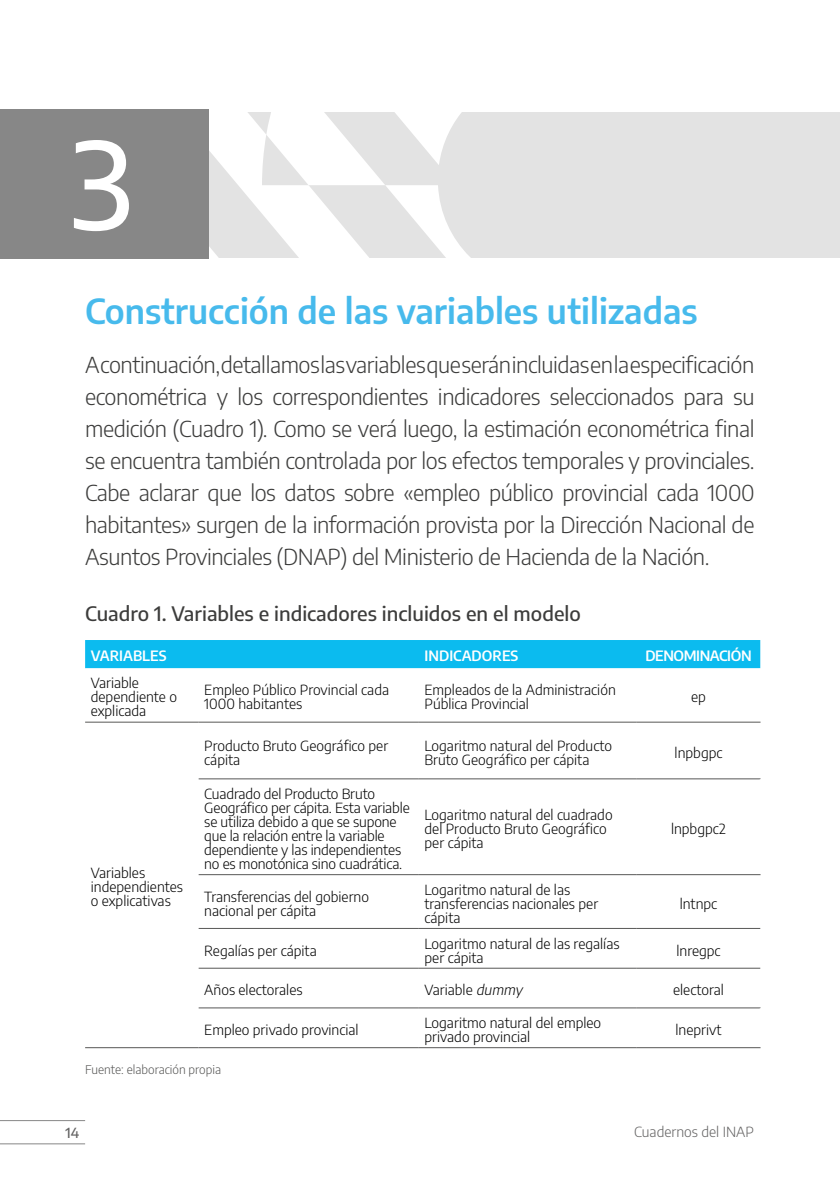
<style>
.page{position:relative;width:840px;height:1191px;background:#fff}
.page>*{position:absolute;margin:0;border:0;box-sizing:border-box;transform-origin:0 0}
.t1{font:500 120px "Encode Sans";color:#fff}
.t2{font:600 34px "Encode Sans";color:#47baec}
.t3{font:300 22px/32px "Encode Sans";letter-spacing:-.02em;color:#3c3c3b;text-align:justify}
.t4{font:500 20px "Encode Sans";color:#3c3c3b}
.t5{font:300 14px/14px "Encode Sans";color:#000}
.t6{font:600 14px "Encode Sans";color:#fff}
.t7{font:300 14px "Encode Sans";color:#646363}
.t8{font:600 14px "Encode Sans";letter-spacing:-.03em;color:#fff}
.t9{font:500 14px "Encode Sans";color:#646363}
.t10{font:300 12px "Encode Sans";color:#575756}
.s1{font-style:italic}
</style>
<div class="page">
<div style="left:191px;top:112px;width:648px;height:145px;background:#e3e3e3"></div>
<svg style="left:209px;top:112px;width:261px;height:145px"></svg>
<div style="left:0;top:109px;width:209px;height:149px;background:#878787"></div>
<hr style="left:0;top:1120px;width:85px;height:1px;background:#878787">
<hr style="left:0;top:1143px;width:85px;height:1px;background:#878787">
<div style="left:85px;top:640px;width:674px;height:28px;background:#0bbbef"></div>
<svg style="left:85px;top:668px;width:674px;height:341px"></svg>
<hr style="left:85px;top:722px;width:113px;height:1px;background:#575756">
<hr style="left:198px;top:722px;width:220px;height:1px;background:#575756">
<hr style="left:418px;top:722px;width:218px;height:1px;background:#575756">
<hr style="left:636px;top:722px;width:124px;height:1px;background:#575756">
<hr style="left:198px;top:778px;width:220px;height:1px;background:#575756">
<hr style="left:418px;top:778px;width:218px;height:1px;background:#575756">
<hr style="left:636px;top:778px;width:124px;height:1px;background:#575756">
<hr style="left:198px;top:928px;width:220px;height:1px;background:#575756">
<hr style="left:418px;top:928px;width:218px;height:1px;background:#575756">
<hr style="left:636px;top:928px;width:123px;height:1px;background:#575756">
<hr style="left:198px;top:1007px;width:220px;height:1px;background:#575756">
<hr style="left:418px;top:1007px;width:218px;height:1px;background:#575756">
<hr style="left:636px;top:1007px;width:124px;height:1px;background:#575756">
<hr style="left:85px;top:1047px;width:113px;height:1px;background:#575756">
<hr style="left:198px;top:874px;width:220px;height:1px;background:#575756">
<hr style="left:418px;top:874px;width:218px;height:1px;background:#575756">
<hr style="left:636px;top:874px;width:124px;height:1px;background:#575756">
<hr style="left:198px;top:968px;width:220px;height:1px;background:#575756">
<hr style="left:418px;top:968px;width:218px;height:1px;background:#575756">
<hr style="left:636px;top:968px;width:123px;height:1px;background:#575756">
<hr style="left:198px;top:1047px;width:220px;height:1px;background:#575756">
<hr style="left:418px;top:1047px;width:218px;height:1px;background:#575756">
<hr style="left:636px;top:1047px;width:124px;height:1px;background:#575756">
<h1 class="t1" style="left:71px;top:100px;width:64px">3</h1>
<h2 class="t2" style="left:85px;top:287px;width:613px">Construcción de las variables utilizadas</h2>
<p class="t3" style="left:85px;top:348px;width:670px">A continuación, detallamos las variables que serán incluidas en la especificación econométrica y los correspondientes indicadores seleccionados para su medición (Cuadro 1). Como se verá luego, la estimación econométrica final se encuentra también controlada por los efectos temporales y provinciales.<br>Cabe aclarar que los datos sobre «empleo público provincial cada 1000 habitantes» surgen de la información provista por la Dirección Nacional de Asuntos Provinciales (DNAP) del Ministerio de Hacienda de la Nación.</p>
<h3 class="t4" style="left:85px;top:600px;width:497px">Cuadro 1. Variables e indicadores incluidos en el modelo</h3>
<p class="t6" style="left:91px;top:646px;width:77px">VARIABLES</p>
<p class="t6" style="left:424px;top:646px;width:95px">INDICADORES</p>
<p class="t8" style="left:645px;top:646px;width:108px">DENOMINACIÓN</p>
<p class="t5" style="left:91px;top:675px;width:88px">Variable dependiente o explicada</p>
<p class="t5" style="left:204px;top:682px;width:186px">Empleo Público Provincial cada<br>1000 habitantes</p>
<p class="t5" style="left:424px;top:682px;width:193px">Empleados de la Administración<br>Pública Provincial</p>
<p class="t5" style="left:690px;top:689px;width:16px">ep</p>
<p class="t5" style="left:91px;top:865px;width:94px">Variables independientes o explicativas</p>
<p class="t5" style="left:204px;top:738px;width:185px">Producto Bruto Geográfico per cápita</p>
<p class="t5" style="left:424px;top:738px;width:189px">Logaritmo natural del Producto<br>Bruto Geográfico per cápita</p>
<p class="t5" style="left:674px;top:745px;width:49px">lnpbgpc</p>
<p class="t5" style="left:204px;top:786px;width:207px">Cuadrado del Producto Bruto Geográfico per cápita. Esta variable se utiliza debido a que se supone que la relación entre la variable dependiente y las independientes no es monotónica sino cuadrática.</p>
<p class="t5" style="left:424px;top:807px;width:189px">Logaritmo natural del cuadrado del Producto Bruto Geográfico per cápita</p>
<p class="t5" style="left:670px;top:821px;width:56px">lnpbgpc2</p>
<p class="t5" style="left:204px;top:889px;width:166px">Transferencias del gobierno nacional per cápita</p>
<p class="t5" style="left:424px;top:882px;width:175px">Logaritmo natural de las transferencias nacionales per cápita</p>
<p class="t5" style="left:679px;top:896px;width:39px">lntnpc</p>
<p class="t5" style="left:204px;top:942px;width:114px">Regalías per cápita</p>
<p class="t5" style="left:424px;top:935px;width:196px">Logaritmo natural de las regalías per cápita</p>
<p class="t5" style="left:676px;top:942px;width:46px">lnregpc</p>
<p class="t5" style="left:204px;top:982px;width:100px">Años electorales</p>
<p class="t5" style="left:424px;top:982px;width:102px">Variable <span class="s1">dummy</span></p>
<p class="t5" style="left:672px;top:982px;width:52px">electoral</p>
<p class="t5" style="left:204px;top:1022px;width:156px">Empleo privado provincial</p>
<p class="t5" style="left:424px;top:1015px;width:178px">Logaritmo natural del empleo privado provincial</p>
<p class="t5" style="left:675px;top:1022px;width:47px">lneprivt</p>
<p class="t10" style="left:85px;top:1061px;width:137px">Fuente: elaboración propia</p>
<p class="t9" style="left:65px;top:1122px;width:15px">14</p>
<p class="t7" style="left:633px;top:1122px;width:121px">Cuadernos del INAP</p>
</div>
